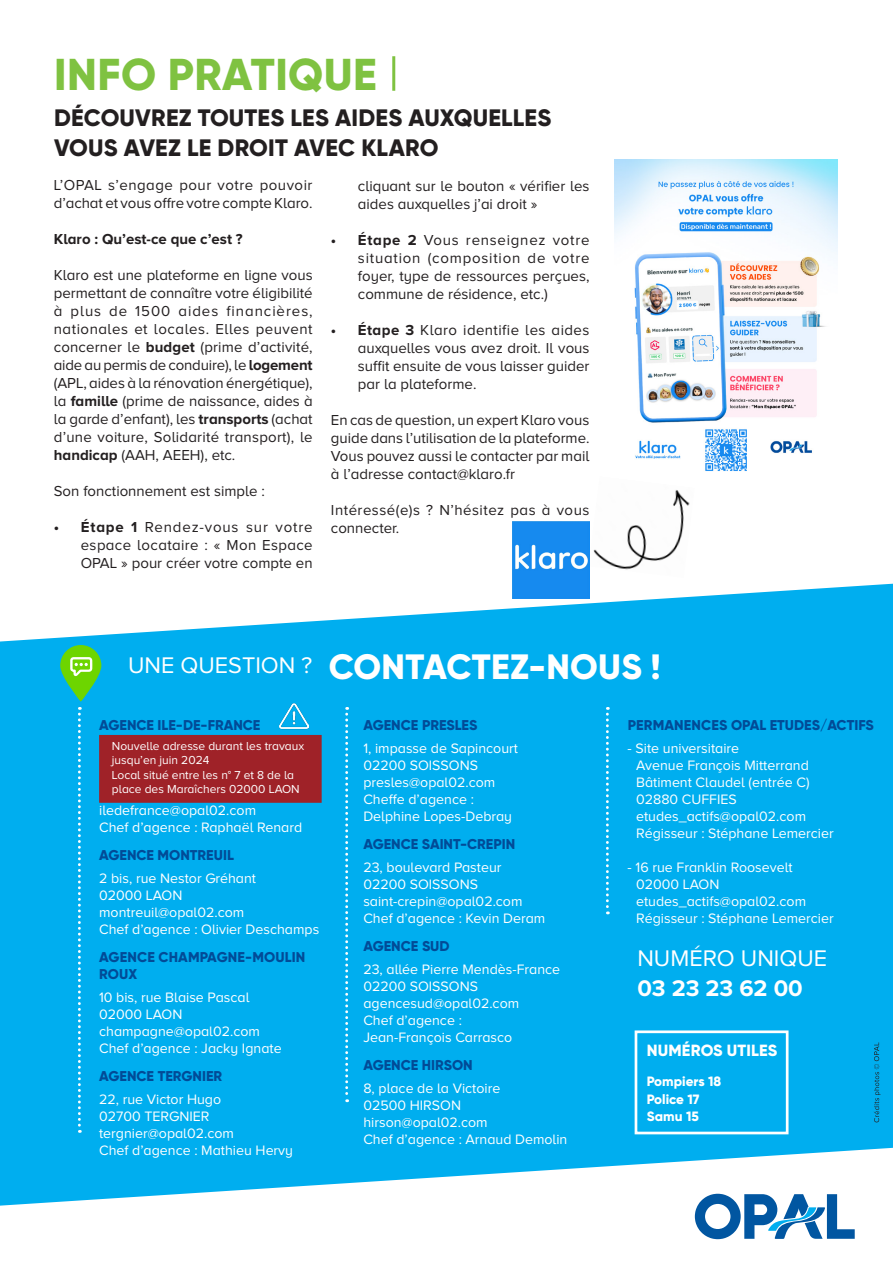
<style>
.page{position:relative;width:893px;height:1263px;background:#fff}
.page>*{position:absolute;margin:0;border:0;box-sizing:border-box;transform-origin:0 0}
.t1{font:800 44.55px "Gilroy";letter-spacing:.01em;color:#7fc241}
.t2{font:800 35.1px "Gilroy";letter-spacing:.01em;color:#fff}
.t3{font:800 23.7px/30px "Gilroy";letter-spacing:.01em;color:#231f20}
.t4{font:23.4px "Proxima Nova A";color:#fff}
.t5{font:700 23.4px "Proxima Nova A";color:#fff}
.t6{font:800 16.2px "Gilroy";letter-spacing:.01em;color:#fff}
.t7{font:15px/18px "Proxima Nova A";color:#231f20}
.t8{font:15px/18px "Proxima Nova A";letter-spacing:.03em;color:#231f20}
.t9{font:700 15px "Proxima Nova A";color:#231f20}
.t10{font:14.1px "Proxima Nova A";color:#fff}
.t11{font:800 14.1px/17px "Gilroy";color:#024b97}
.t12{font:800 13.5px "Gilroy";color:#fff}
.t13{font:12px/14.4px "Proxima Nova A";color:#fff}
.s1{font-weight:700}
</style>
<div class="page">
<img style="left:589px;top:490px;width:101px;height:88px">
<svg style="left:695px;top:1205px;width:160px;height:34px"></svg>
<hr style="left:392px;top:56px;width:3px;height:35px;background:#7fc241">
<img style="left:512px;top:521px;width:77px;height:63px">
<svg style="left:0;top:584px;width:893px;height:621px;background:#17b5f0"></svg>
<svg style="left:60px;top:645px;width:41px;height:57px;background:#4eca43"></svg>
<svg style="left:70px;top:657px;width:22px;height:19px"></svg>
<svg style="left:78px;top:707px;width:3px;height:426px"></svg>
<svg style="left:345px;top:707px;width:3px;height:395px"></svg>
<svg style="left:606px;top:707px;width:3px;height:207px"></svg>
<svg style="left:874px;top:1042px;width:6px;height:80px"></svg>
<div style="left:635px;top:1030px;width:153px;height:104px;border:3px solid #fff"></div>
<img style="left:615px;top:160px;width:223px;height:311px">
<div style="left:99px;top:735px;width:223px;height:68px;background:#9f2228;border:2px solid #9f2228"></div>
<img style="left:280px;top:702px;width:29px;height:28px">
<p class="t1" style="left:54px;top:46px;width:324px">INFO PRATIQUE</p>
<p class="t3" style="left:54px;top:103px;width:499px">DÉCOUVREZ TOUTES LES AIDES AUXQUELLES<br>VOUS AVEZ LE DROIT AVEC KLARO</p>
<p class="t7" style="left:54px;top:176px;width:260px">L’OPAL s’engage pour votre pouvoir d’achat et vous offre votre compte Klaro.</p>
<p class="t9" style="left:54px;top:230px;width:190px">Klaro : Qu’est-ce que c’est ?</p>
<p class="t7" style="left:54px;top:266px;width:260px;text-align:justify">Klaro est une plateforme en ligne vous permettant de connaître votre éligibilité à plus de 1500 aides financières, nationales et locales. Elles peuvent concerner le <span class="s1">budget</span> (prime d’activité, aide au permis de conduire), le <span class="s1">logement </span>(APL, aides à la rénovation énergétique), la <span class="s1">famille</span> (prime de naissance, aides à la garde d’enfant), les <span class="s1">transports</span> (achat d’une voiture, Solidarité transport), le <span class="s1">handicap</span> (AAH, AEEH), etc.</p>
<p class="t7" style="left:54px;top:482px;width:213px">Son fonctionnement est simple :</p>
<p class="t7" style="left:81px;top:518px;width:233px;text-align:justify;text-indent:-27px"><span class="s1">• Étape 1</span> Rendez-vous sur votre espace locataire : « Mon Espace OPAL » pour créer votre compte en</p>
<p class="t7" style="left:358px;top:177px;width:233px">cliquant sur le bouton « vérifier les aides auxquelles j’ai droit »</p>
<p class="t7" style="left:358px;top:231px;width:233px;text-align:justify;text-indent:-27px"><span class="s1">• Étape 2</span> Vous renseignez votre situation (composition de votre foyer, type de ressources perçues, commune de résidence, etc.)</p>
<p class="t7" style="left:358px;top:321px;width:233px;text-align:justify;text-indent:-27px"><span class="s1">• Étape 3</span> Klaro identifie les aides auxquelles vous avez droit. Il vous suffit ensuite de vous laisser guider par la plateforme.</p>
<p class="t7" style="left:331px;top:411px;width:260px">En cas de question, un expert Klaro vous guide dans l’utilisation de la plateforme.</p>
<p class="t7" style="left:331px;top:447px;width:260px">Vous pouvez aussi le contacter par mail à l’adresse contact@klaro.fr</p>
<p class="t8" style="left:331px;top:501px;width:260px">Intéressé(e)s ? N’hésitez pas à vous connecter.</p>
<p class="t4" style="left:128px;top:652px;width:186px">UNE QUESTION ?</p>
<p class="t2" style="left:329px;top:644px;width:334px">CONTACTEZ-NOUS !</p>
<p class="t11" style="left:99px;top:716px;width:163px">AGENCE ILE-DE-FRANCE</p>
<p class="t13" style="left:112px;top:739px;width:194px">Nouvelle adresse durant les travaux jusqu’en juin 2024</p>
<p class="t13" style="left:112px;top:767px;width:189px">Local situé entre les n° 7 et 8 de la place des Maraîchers 02000 LAON</p>
<p class="t10" style="left:99px;top:802px;width:158px">iledefrance@opal02.com</p>
<p class="t10" style="left:99px;top:819px;width:205px">Chef d’agence : Raphaël Renard</p>
<p class="t11" style="left:99px;top:846px;width:136px">AGENCE MONTREUIL</p>
<p class="t10" style="left:99px;top:870px;width:158px">2 bis, rue Nestor Gréhant</p>
<p class="t10" style="left:99px;top:887px;width:85px">02000 LAON</p>
<p class="t10" style="left:99px;top:904px;width:147px">montreuil@opal02.com</p>
<p class="t10" style="left:99px;top:921px;width:222px">Chef d’agence : Olivier Deschamps</p>
<p class="t11" style="left:99px;top:949px;width:208px">AGENCE CHAMPAGNE-MOULIN<br>ROUX</p>
<p class="t10" style="left:99px;top:989px;width:152px">10 bis, rue Blaise Pascal</p>
<p class="t10" style="left:99px;top:1006px;width:85px">02000 LAON</p>
<p class="t10" style="left:99px;top:1023px;width:162px">champagne@opal02.com</p>
<p class="t10" style="left:99px;top:1040px;width:184px">Chef d’agence : Jacky Ignate</p>
<p class="t11" style="left:99px;top:1068px;width:125px">AGENCE TERGNIER</p>
<p class="t10" style="left:99px;top:1091px;width:124px">22, rue Victor Hugo</p>
<p class="t10" style="left:99px;top:1108px;width:112px">02700 TERGNIER</p>
<p class="t10" style="left:99px;top:1125px;width:136px">tergnier@opal02.com</p>
<p class="t10" style="left:99px;top:1142px;width:195px">Chef d’agence : Mathieu Hervy</p>
<p class="t11" style="left:363px;top:716px;width:116px">AGENCE PRESLES</p>
<p class="t10" style="left:363px;top:740px;width:156px">1, impasse de Sapincourt</p>
<p class="t10" style="left:363px;top:757px;width:116px">02200 SOISSONS</p>
<p class="t10" style="left:363px;top:774px;width:133px">presles@opal02.com</p>
<p class="t10" style="left:363px;top:791px;width:112px">Cheffe d’agence :</p>
<p class="t10" style="left:363px;top:808px;width:150px">Delphine Lopes-Debray</p>
<p class="t11" style="left:363px;top:835px;width:153px">AGENCE SAINT-CREPIN</p>
<p class="t10" style="left:363px;top:859px;width:140px">23, boulevard Pasteur</p>
<p class="t10" style="left:363px;top:876px;width:116px">02200 SOISSONS</p>
<p class="t10" style="left:363px;top:893px;width:161px">saint-crepin@opal02.com</p>
<p class="t10" style="left:363px;top:910px;width:183px">Chef d’agence : Kevin Deram</p>
<p class="t11" style="left:363px;top:938px;width:88px">AGENCE SUD</p>
<p class="t10" style="left:363px;top:961px;width:198px">23, allée Pierre Mendès-France</p>
<p class="t10" style="left:363px;top:978px;width:116px">02200 SOISSONS</p>
<p class="t10" style="left:363px;top:995px;width:157px">agencesud@opal02.com</p>
<p class="t10" style="left:363px;top:1012px;width:100px">Chef d’agence :</p>
<p class="t10" style="left:363px;top:1029px;width:150px">Jean-François Carrasco</p>
<p class="t11" style="left:363px;top:1057px;width:111px">AGENCE HIRSON</p>
<p class="t10" style="left:363px;top:1080px;width:139px">8, place de la Victoire</p>
<p class="t10" style="left:363px;top:1097px;width:99px">02500 HIRSON</p>
<p class="t10" style="left:363px;top:1114px;width:126px">hirson@opal02.com</p>
<p class="t10" style="left:363px;top:1131px;width:206px">Chef d’agence : Arnaud Demolin</p>
<p class="t11" style="left:628px;top:716px;width:248px">PERMANENCES OPAL ETUDES/ACTIFS</p>
<p class="t10" style="left:628px;top:740px;width:113px">- Site universitaire</p>
<p class="t10" style="left:636px;top:757px;width:174px">Avenue François Mitterrand</p>
<p class="t10" style="left:636px;top:774px;width:175px">Bâtiment Claudel (entrée C)</p>
<p class="t10" style="left:636px;top:791px;width:102px">02880 CUFFIES</p>
<p class="t10" style="left:636px;top:808px;width:171px">etudes_actifs@opal02.com</p>
<p class="t10" style="left:636px;top:825px;width:199px">Régisseur : Stéphane Lemercier</p>
<p class="t10" style="left:628px;top:859px;width:167px">- 16 rue Franklin Roosevelt</p>
<p class="t10" style="left:636px;top:876px;width:85px">02000 LAON</p>
<p class="t10" style="left:636px;top:893px;width:171px">etudes_actifs@opal02.com</p>
<p class="t10" style="left:636px;top:910px;width:199px">Régisseur : Stéphane Lemercier</p>
<p class="t4" style="left:637px;top:945px;width:191px">NUMÉRO UNIQUE</p>
<p class="t5" style="left:637px;top:975px;width:167px">03 23 23 62 00</p>
<p class="t6" style="left:647px;top:1040px;width:132px">NUMÉROS UTILES</p>
<p class="t12" style="left:647px;top:1073px;width:76px">Pompiers 18</p>
<p class="t12" style="left:647px;top:1090px;width:54px">Police 17</p>
<p class="t12" style="left:647px;top:1108px;width:54px">Samu 15</p>
</div>
